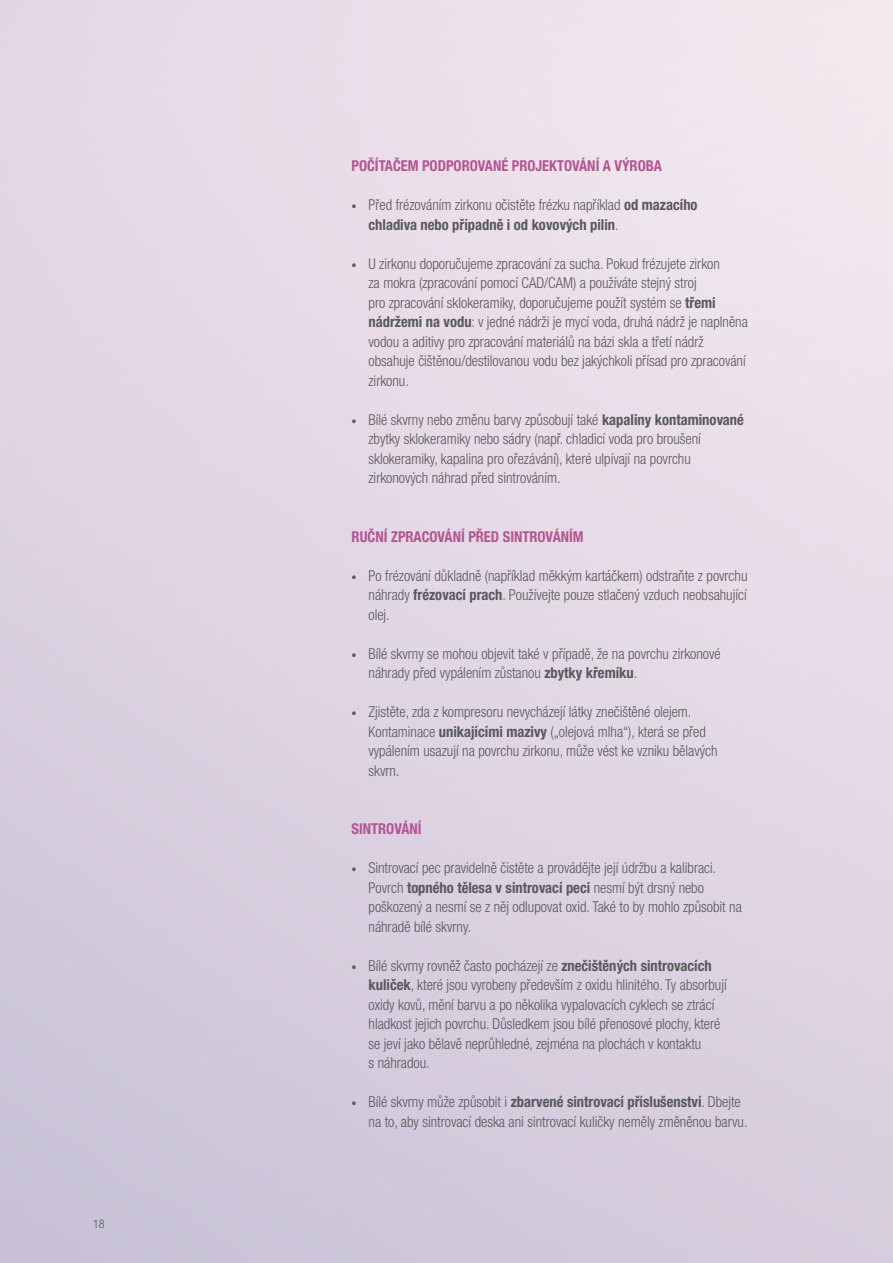
<style>
.page{position:relative;width:893px;height:1263px;background:#fff}
.page>*{position:absolute;margin:0;border:0;box-sizing:border-box;transform-origin:0 0}
.t1{font:300 condensed 15px/19.5px "Helvetica Neue LT Pro";color:#58595b}
.t2{font:700 condensed 15px/19.5px "Helvetica Neue LT Pro";color:#58595b}
.t3{font:700 condensed 15px "Helvetica Neue LT Pro";color:#b25592}
.t4{font:300 condensed 12px "Helvetica Neue LT Pro";color:#58595b}
.s1{font-weight:300;font-size:10.5px}
.s2{font-weight:300}
.s3{font-size:10.5px}
.s4{font-weight:700}
</style>
<div class="page">
<p class="t4" style="left:93px;top:1217px;width:13px">18</p>
<p class="t3" style="left:351px;top:157px;width:312px">POČÍTAČEM PODPOROVANÉ PROJEKTOVÁNÍ A VÝROBA</p>
<p class="t2" style="left:369px;top:195px;width:331px;text-indent:-17px"><span class="s1">•</span> <span class="s2">Před frézováním zirkonu očistěte frézku například</span> od mazacího chladiva nebo případně i od kovových pilin<span class="s2">.</span></p>
<p class="t1" style="left:369px;top:253px;width:381px;text-indent:-17px"><span class="s3">•</span> U zirkonu doporučujeme zpracování za sucha. Pokud frézujete zirkon<br>za mokra (zpracování pomocí CAD/CAM) a používáte stejný stroj<br>pro zpracování sklokeramiky, doporučujeme použít systém se <span class="s4">třemi nádržemi na vodu</span>: v jedné nádrži je mycí voda, druhá nádrž je naplněna vodou a aditivy pro zpracování materiálů na bázi skla a třetí nádrž obsahuje čištěnou/destilovanou vodu bez jakýchkoli přísad pro zpracování zirkonu.</p>
<p class="t1" style="left:369px;top:409px;width:377px;text-indent:-17px"><span class="s3">•</span> Bílé skvrny nebo změnu barvy způsobují také <span class="s4">kapaliny kontaminované </span>zbytky sklokeramiky nebo sádry (např. chladicí voda pro broušení sklokeramiky, kapalina pro ořezávání), které ulpívají na povrchu zirkonových náhrad před sintrováním.</p>
<p class="t3" style="left:351px;top:527px;width:234px">RUČNÍ ZPRACOVÁNÍ PŘED SINTROVÁNÍM</p>
<p class="t1" style="left:369px;top:565px;width:380px;text-align:justify;text-indent:-17px"><span class="s3">•</span> Po frézování důkladně (například měkkým kartáčkem) odstraňte z povrchu náhrady <span class="s4">frézovací prach</span>. Používejte pouze stlačený vzduch neobsahující olej.</p>
<p class="t1" style="left:369px;top:643px;width:354px;text-indent:-17px"><span class="s3">•</span> Bílé skvrny se mohou objevit také v případě, že na povrchu zirkonové náhrady před vypálením zůstanou <span class="s4">zbytky křemíku</span>.</p>
<p class="t1" style="left:369px;top:702px;width:350px;text-indent:-17px"><span class="s3">•</span> Zjistěte, zda z kompresoru nevycházejí látky znečištěné olejem.<br>Kontaminace <span class="s4">unikajícími mazivy</span> („olejová mlha“), která se před vypálením usazují na povrchu zirkonu, může vést ke vzniku bělavých skvrn.</p>
<p class="t3" style="left:351px;top:820px;width:72px">SINTROVÁNÍ</p>
<p class="t1" style="left:369px;top:858px;width:375px;text-indent:-17px"><span class="s3">•</span> Sintrovací pec pravidelně čistěte a provádějte její údržbu a kalibraci.<br>Povrch <span class="s4">topného tělesa v sintrovací peci</span> nesmí být drsný nebo poškozený a nesmí se z něj odlupovat oxid. Také to by mohlo způsobit na náhradě bílé skvrny.</p>
<p class="t1" style="left:369px;top:955px;width:360px;text-indent:-17px"><span class="s3">•</span> Bílé skvrny rovněž často pocházejí ze <span class="s4">znečištěných sintrovacích kuliček</span>, které jsou vyrobeny především z oxidu hlinitého. Ty absorbují oxidy kovů, mění barvu a po několika vypalovacích cyklech se ztrácí hladkost jejich povrchu. Důsledkem jsou bílé přenosové plochy, které se jeví jako bělavě neprůhledné, zejména na plochách v kontaktu<br>s náhradou.</p>
<p class="t1" style="left:369px;top:1092px;width:380px;text-indent:-17px"><span class="s3">•</span> Bílé skvrny může způsobit i <span class="s4">zbarvené sintrovací příslušenství</span>. Dbejte na to, aby sintrovací deska ani sintrovací kuličky neměly změněnou barvu.</p>
</div>
